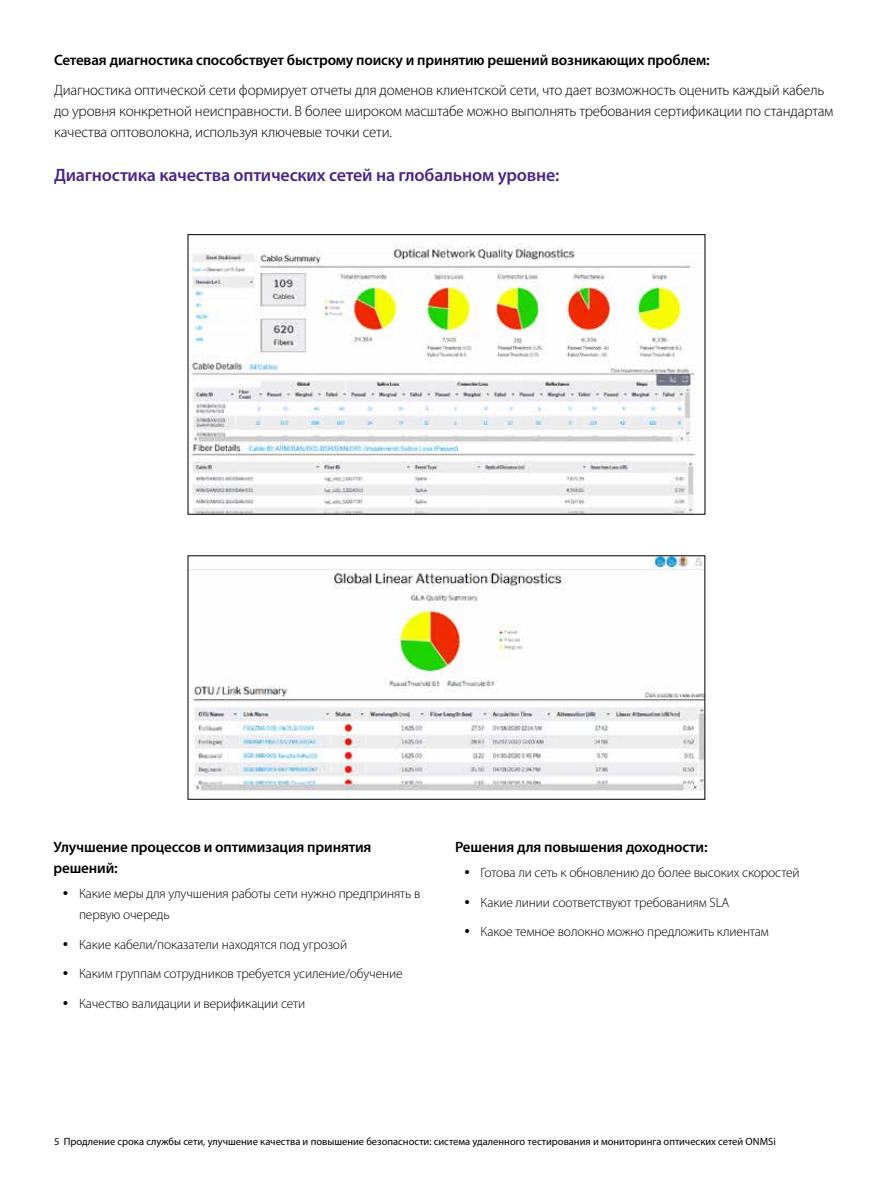
<style>
.page{position:relative;width:893px;height:1191px;background:#fff}
.page>*{position:absolute;margin:0;border:0;box-sizing:border-box;transform-origin:0 0}
.t1{font:600 18px "Myriad Pro";letter-spacing:-.01em;color:#4b2885}
.t2{font:300 15px/21px "Myriad Pro";letter-spacing:-.01em;color:#000}
.t3{font:600 15px/21px "Myriad Pro";letter-spacing:-.01em;color:#000}
.t4{font:300 13.5px/29.5px "Myriad Pro";letter-spacing:-.01em;color:#000}
.t5{font:10.5px "Myriad Pro";color:#000}
</style>
<div class="page">
<img style="left:190px;top:243px;width:506px;height:269px">
<div style="left:188px;top:234px;width:517px;height:280px;border:1px solid #000"></div>
<img style="left:190px;top:557px;width:513px;height:235px">
<p class="t3" style="left:54px;top:49px;width:657px">Сетевая диагностика способствует быстрому поиску и принятию решений возникающих проблем:</p>
<p class="t2" style="left:54px;top:79px;width:781px">Диагностика оптической сети формирует отчеты для доменов клиентской сети, что дает возможность оценить каждый кабель до уровня конкретной неисправности. В более широком масштабе можно выполнять требования сертификации по стандартам качества оптоволокна, используя ключевые точки сети.</p>
<h1 class="t1" style="left:54px;top:163px;width:507px">Диагностика качества оптических сетей на глобальном уровне:</h1>
<p class="t3" style="left:54px;top:836px;width:319px">Улучшение процессов и оптимизация принятия решений:</p>
<p class="t4" style="left:79px;top:883px;width:343px;line-height:21px">Какие меры для улучшения работы сети нужно предпринять в первую очередь</p>
<p class="t4" style="left:79px;top:929px;width:325px">Какие кабели/показатели находятся под угрозой<br>Каким группам сотрудников требуется усиление/обучение<br>Качество валидации и верификации сети</p>
<p class="t3" style="left:455px;top:836px;width:254px">Решения для повышения доходности:</p>
<p class="t4" style="left:481px;top:857px;width:321px">Готова ли сеть к обновлению до более высоких скоростей<br>Какие линии соответствуют требованиям SLA<br>Какое темное волокно можно предложить клиентам</p>
<p class="t5" style="left:54px;top:1134px;width:723px">5 Продление срока службы сети, улучшение качества и повышение безопасности: система удаленного тестирования и мониторинга оптических сетей ONMSi</p>
</div>
